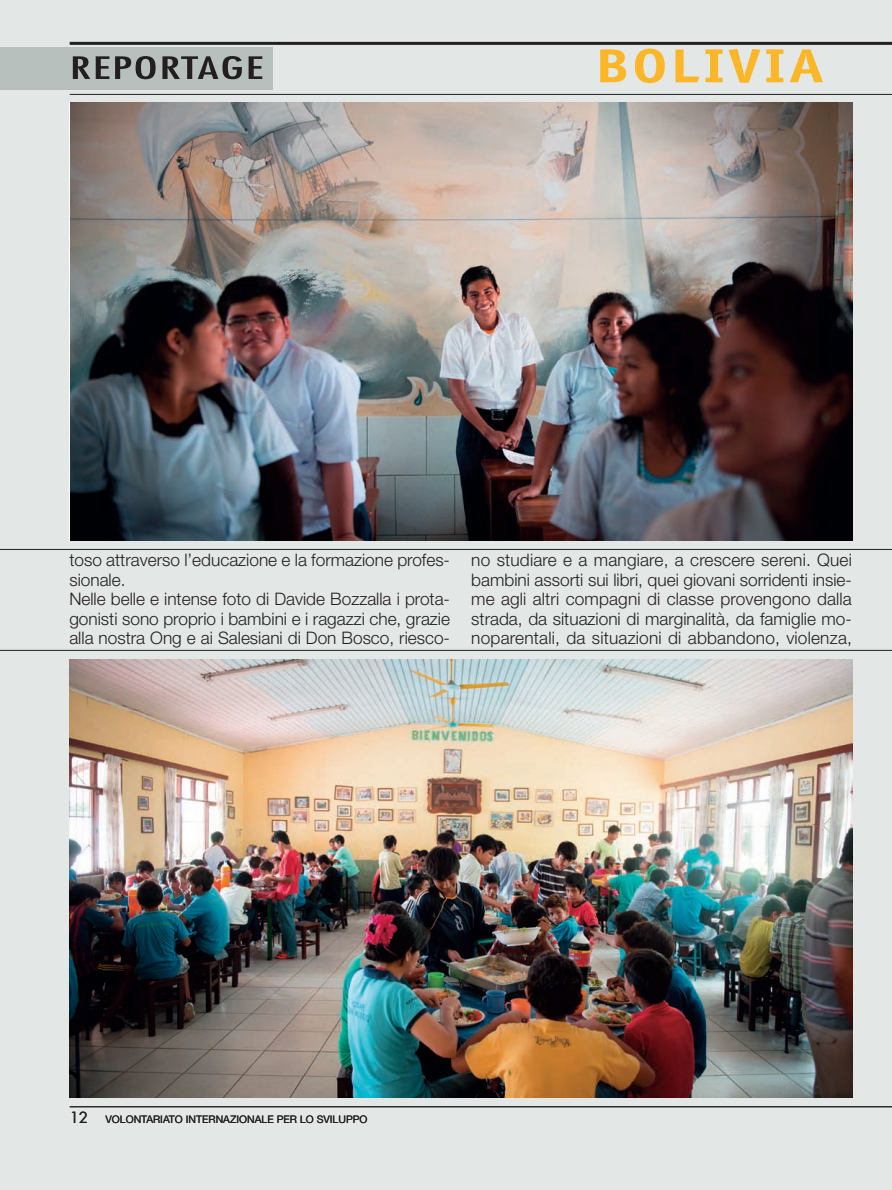
<style>
.page{position:relative;width:892px;height:1190px;background:#e3e7e5}
.page>*{position:absolute;margin:0;border:0;box-sizing:border-box;transform-origin:0 0}
.t1{font:700 48px "Officina Sans";letter-spacing:.045em;color:#fcb729;scale:1.25 1}
.t2{font:condensed 30px "Futura";letter-spacing:.035em;color:#231f20;scale:1.7 1}
.t3{font:300 17.25px/19.5px "Helvetica Neue";color:#231f20}
.t4{font:10.5px "Helvetica Neue";color:#231f20}
.s1{font-family:"Futura";font-size:15px}
</style>
<div class="page">
<hr style="left:70px;top:1106px;width:822px;height:1px;background:#231f20">
<hr style="left:70px;top:42px;width:822px;height:3px;background:#231f20">
<div style="left:0;top:48px;width:273px;height:42px;background:#b8c0be"></div>
<hr style="left:0;top:549px;width:892px;height:1px;background:#231f20">
<hr style="left:0;top:650px;width:892px;height:1px;background:#231f20">
<hr style="left:70px;top:94px;width:822px;height:1px;background:#231f20">
<img style="left:70px;top:103px;width:782px;height:438px">
<img style="left:70px;top:659px;width:782px;height:438px">
<h2 class="t2" style="left:70px;top:54px;width:115px">REPORTAGE</h2>
<h1 class="t1" style="left:595px;top:48px;width:185px">BOLIVIA</h1>
<p class="t3" style="left:69px;top:552px;width:382px">toso attraverso l’educazione e la formazione profes&shy;sionale.<br>Nelle belle e intense foto di Davide Bozzalla i prota&shy;gonisti sono proprio i bambini e i ragazzi che, grazie alla nostra Ong e ai Salesiani di Don Bosco, riesco-</p>
<p class="t3" style="left:471px;top:552px;width:382px;text-align:justify">no studiare e a mangiare, a crescere sereni. Quei bambini assorti sui libri, quei giovani sorridenti insie&shy;me agli altri compagni di classe provengono dalla strada, da situazioni di marginalità, da famiglie mo&shy;noparentali, da situazioni di abbandono, violenza,</p>
<p class="t4" style="left:70px;top:1115px;width:299px"><span class="s1">12</span> VOLONTARIATO INTERNAZIONALE PER LO SVILUPPO</p>
</div>
